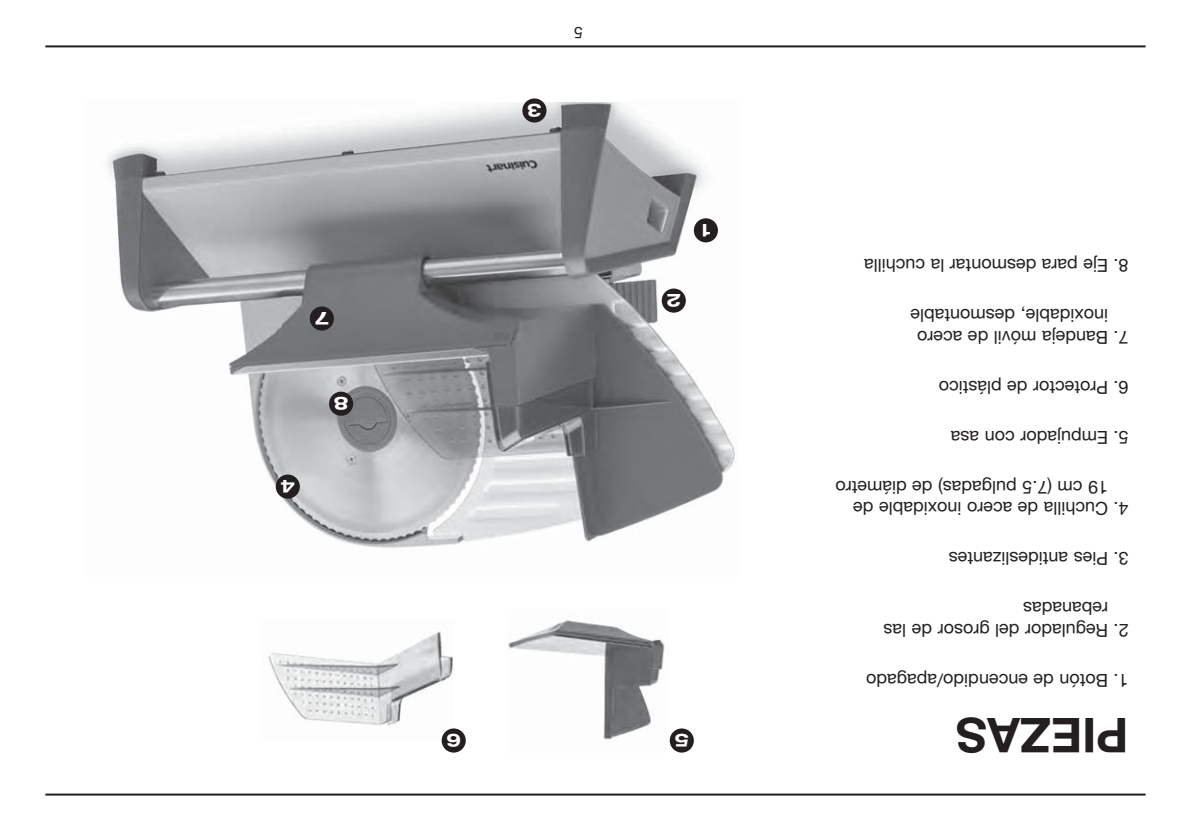
<style>
.page{position:relative;width:1191px;height:840px;background:#fff}
.page>*{position:absolute;margin:0;border:0;box-sizing:border-box;transform-origin:0 0}
.t1{font:700 48px "Helvetica Neue LT Std";color:#231f20}
.t2{font:18px/21.6px "Helvetica Neue LT Std";color:#231f20}
.t3{font:700 expanded 18px "Helvetica Neue LT Std";color:#fff}
.t4{font:16px "Helvetica Neue LT Std";color:#231f20}
</style>
<div class="page">
<img style="left:107px;top:103px;width:631px;height:446px">
<img style="left:508px;top:620px;width:157px;height:120px">
<img style="left:268px;top:631px;width:185px;height:95px">
<hr style="left:45px;top:793px;width:1100px;height:2px;background:#231f20">
<hr style="left:45px;top:45px;width:1100px;height:2px;background:#231f20">
<div style="left:661px;top:288px;width:25px;height:24px;background:#231f20;border-radius:50%"></div>
<div style="left:694px;top:218px;width:24px;height:24px;background:#231f20;border-radius:50%"></div>
<div style="left:522px;top:98px;width:24px;height:24px;background:#231f20;border-radius:50%"></div>
<div style="left:329px;top:391px;width:24px;height:24px;background:#231f20;border-radius:50%"></div>
<div style="left:276px;top:474px;width:24px;height:24px;background:#231f20;border-radius:50%"></div>
<div style="left:310px;top:306px;width:24px;height:24px;background:#231f20;border-radius:50%"></div>
<div style="left:669px;top:728px;width:25px;height:24px;background:#231f20;border-radius:50%"></div>
<div style="left:441px;top:728px;width:25px;height:24px;background:#231f20;border-radius:50%"></div>
<p class="t3" style="left:329px;top:329px;width:15px;rotate:-180deg">7</p>
<p class="t3" style="left:295px;top:496px;width:16px;rotate:-180deg">4</p>
<p class="t3" style="left:348px;top:414px;width:16px;rotate:-180deg">8</p>
<p class="t3" style="left:542px;top:121px;width:16px;rotate:-180deg">3</p>
<p class="t4" style="left:583px;top:39px;width:10px;rotate:-180deg">5</p>
<p class="t3" style="left:711px;top:240px;width:12px;rotate:-180deg">1</p>
<p class="t3" style="left:681px;top:311px;width:16px;rotate:-180deg">2</p>
<p class="t3" style="left:461px;top:750px;width:16px;rotate:-180deg">6</p>
<p class="t3" style="left:689px;top:750px;width:16px;rotate:-180deg">5</p>
<p class="t2" style="left:1128px;top:274px;width:266px;rotate:-180deg">8. Eje para desmontar la cuchilla</p>
<p class="t2" style="left:1108px;top:345px;width:199px;text-indent:-21px;rotate:-180deg">7. Bandeja móvil de acero inoxidable, desmontable</p>
<p class="t2" style="left:1128px;top:395px;width:191px;rotate:-180deg">6. Protector de plástico</p>
<p class="t2" style="left:1128px;top:445px;width:179px;rotate:-180deg">5. Empujador con asa</p>
<p class="t2" style="left:1108px;top:517px;width:274px;text-indent:-21px;rotate:-180deg">4. Cuchilla de acero inoxidable de<br>19 cm (7.5 pulgadas) de diámetro</p>
<p class="t2" style="left:1128px;top:567px;width:181px;rotate:-180deg">3. Pies antideslizantes</p>
<p class="t2" style="left:1108px;top:638px;width:226px;text-indent:-21px;rotate:-180deg">2. Regulador del grosor de las rebanadas</p>
<p class="t2" style="left:1128px;top:688px;width:264px;rotate:-180deg">1. Botón de encendido/apagado</p>
<h1 class="t1" style="left:1128px;top:752px;width:174px;rotate:-180deg">PIEZAS</h1>
</div>
